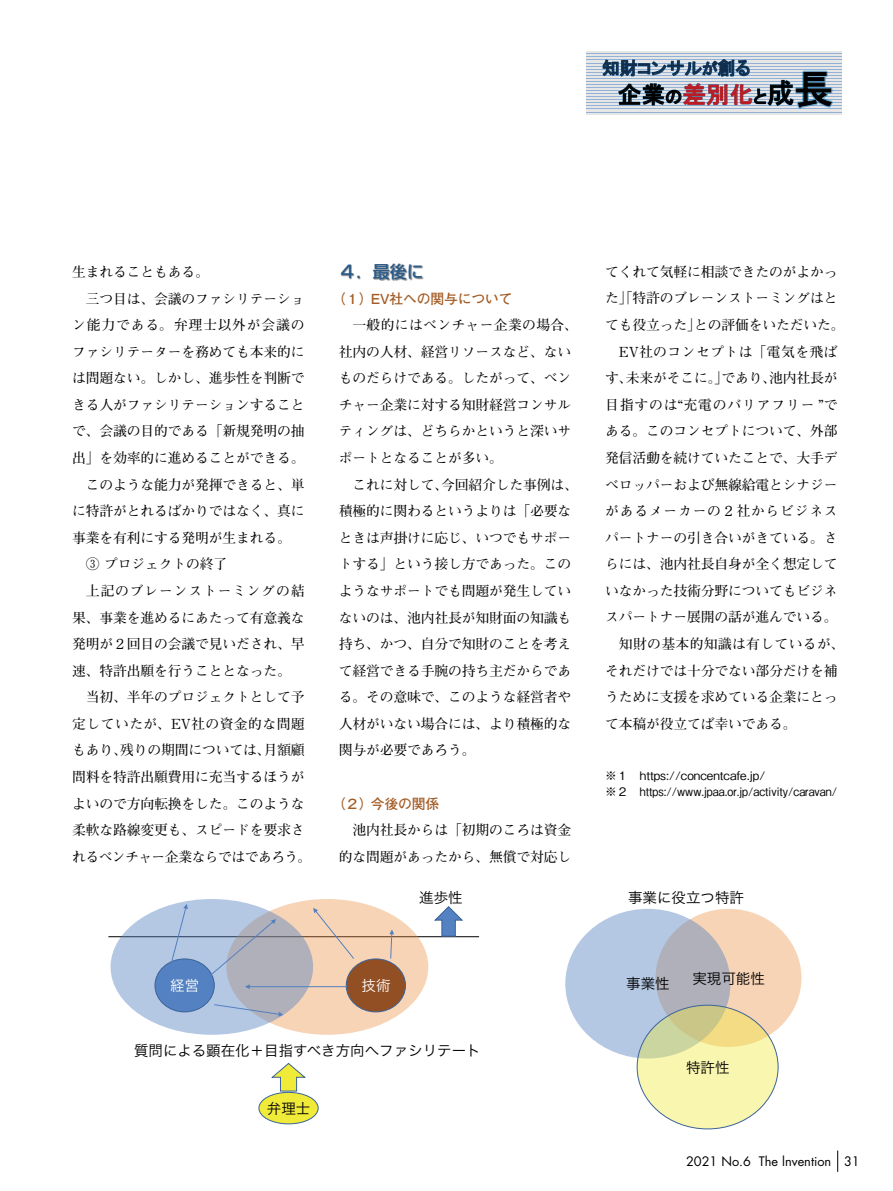
<style>
.page{position:relative;width:893px;height:1191px;background:#fff}
.page>*{position:absolute;margin:0;border:0;box-sizing:border-box;transform-origin:0 0}
.t1{font:23.55px "MS P Gothic";color:#bc1b21}
.t2{font:17.7px "MS P Gothic";color:#112d4d}
.t3{font:500 16.95px "Shin Go Pr 6 N";color:#285a8a}
.t4{font:14.55px "Hira Kaku Pro N W3";color:#000}
.t5{font:14.55px "Hira Kaku Pro N W3";color:#fff}
.t6{font:700 13.8px/26.5px "Futo Min A101 Pr 6 N";letter-spacing:-.01em;color:#000}
.t7{font:700 13.8px "Futo Min A101 Pr 6 N";letter-spacing:.06em;color:#000}
.t8{font:700 13.8px "Futo Min A101 Pr 6 N";letter-spacing:.03em;color:#000}
.t9{font:700 13.8px "Futo Go B101 Pr 6 N";letter-spacing:-.01em;color:#a35b23}
.t10{font:700 13.8px "Futo Min A101 Pr 6 N";letter-spacing:-.04em;color:#000}
.t11{font:700 13.8px "Futo Min A101 Pr 6 N";letter-spacing:.055em;color:#000}
.t12{font:700 13.8px "Futo Min A101 Pr 6 N";letter-spacing:.025em;color:#000}
.t13{font:12.75px "Futura";color:#000}
.t14{font:500 11.7px/15.9px "Gothic BBB Pr 6 N";color:#000}
.s1{font-size:15.6px}
.s2{color:#000}
.s3{font-size:17.7px;color:#000}
.s4{font-size:27.45px;color:#000}
.s5{font-size:39.15px;color:#000}
</style>
<div class="page">
<svg style="left:837px;top:1150px;width:1px;height:21px"></svg>
<div style="left:587px;top:51px;width:255px;height:64px;background:#e6e6e6"></div>
<hr style="left:587px;top:53px;width:255px;height:1px;background:#91b1d6">
<hr style="left:587px;top:56px;width:255px;height:1px;background:#91b1d6">
<hr style="left:587px;top:60px;width:255px;height:1px;background:#91b1d6">
<hr style="left:587px;top:63px;width:255px;height:1px;background:#91b1d6">
<hr style="left:587px;top:66px;width:255px;height:1px;background:#91b1d6">
<hr style="left:587px;top:69px;width:255px;height:1px;background:#91b1d6">
<hr style="left:587px;top:72px;width:255px;height:1px;background:#91b1d6">
<hr style="left:587px;top:75px;width:255px;height:1px;background:#91b1d6">
<hr style="left:587px;top:78px;width:255px;height:1px;background:#91b1d6">
<hr style="left:587px;top:81px;width:255px;height:1px;background:#91b1d6">
<hr style="left:587px;top:84px;width:255px;height:1px;background:#91b1d6">
<hr style="left:587px;top:87px;width:255px;height:1px;background:#91b1d6">
<hr style="left:587px;top:90px;width:255px;height:1px;background:#91b1d6">
<hr style="left:587px;top:93px;width:255px;height:1px;background:#91b1d6">
<hr style="left:587px;top:96px;width:255px;height:1px;background:#91b1d6">
<hr style="left:587px;top:99px;width:255px;height:1px;background:#91b1d6">
<hr style="left:587px;top:102px;width:255px;height:1px;background:#91b1d6">
<hr style="left:587px;top:105px;width:255px;height:1px;background:#91b1d6">
<hr style="left:587px;top:108px;width:255px;height:1px;background:#91b1d6">
<hr style="left:587px;top:112px;width:255px;height:1px;background:#91b1d6">
<svg style="left:601px;top:59px;width:234px;height:50px"></svg>
<div style="left:341px;top:263px;width:83px;height:18px;background:#000;opacity:.5"></div>
<div style="left:656px;top:909px;width:145px;height:138px;background:#f7d4b6;border-radius:50%"></div>
<svg style="left:565px;top:909px;width:165px;height:149px;background:#b2c0d7"></svg>
<hr style="left:108px;top:936px;width:371px;height:1px;background:#000">
<svg style="left:433px;top:906px;width:30px;height:31px"></svg>
<div style="left:226px;top:899px;width:202px;height:135px;background:#f7d4b6;border-radius:50%"></div>
<svg style="left:111px;top:899px;width:202px;height:135px;background:#b1bfd6"></svg>
<div style="left:155px;top:959px;width:59px;height:53px;background:#5381c2;border-radius:50%"></div>
<div style="left:155px;top:958px;width:60px;height:54px;border:1px solid #3c6398;border-radius:50%"></div>
<div style="left:346px;top:959px;width:59px;height:53px;background:#934f24;border-radius:50%"></div>
<div style="left:346px;top:958px;width:60px;height:54px;border:1px solid #3c6398;border-radius:50%"></div>
<svg style="left:209px;top:919px;width:67px;height:57px;background:#acb5c8"></svg>
<hr style="left:247px;top:986px;width:100px;height:1px;background:#5380c1">
<svg style="left:245px;top:984px;width:5px;height:5px"></svg>
<svg style="left:313px;top:908px;width:41px;height:51px"></svg>
<svg style="left:389px;top:929px;width:5px;height:30px"></svg>
<svg style="left:170px;top:904px;width:18px;height:59px"></svg>
<svg style="left:214px;top:1004px;width:69px;height:12px"></svg>
<svg style="left:271px;top:1062px;width:35px;height:29px"></svg>
<div style="left:259px;top:1092px;width:59px;height:31px;background:#f0ea39;border-radius:50%"></div>
<div style="left:259px;top:1092px;width:59px;height:32px;border:1px solid #3c6398;border-radius:50%"></div>
<svg style="left:637px;top:1005px;width:141px;height:124px;background:#ebe8a5"></svg>
<p class="t2" style="left:602px;top:59px;width:150px">知財コンサル<span class="s1">が</span>創る</p>
<h1 class="t1" style="left:618px;top:83px;width:217px"><span class="s2">企業</span><span class="s3">の</span>差別化<span class="s3">と</span><span class="s4">成</span><span class="s5">長</span></h1>
<p class="t6" style="left:72px;top:258px;width:138px">生まれることもある。</p>
<p class="t6" style="left:86px;top:284px;width:220px">三つ目は、会議のファシリテーショ</p>
<p class="t7" style="left:72px;top:314px;width:234px">ン能力である。弁理士以外が会議の</p>
<p class="t6" style="left:72px;top:338px;width:234px">ファシリテーターを務めても本来的に</p>
<p class="t6" style="left:72px;top:364px;width:234px">は問題ない。しかし、進歩性を判断で</p>
<p class="t6" style="left:72px;top:391px;width:234px">きる人がファシリテーションすること</p>
<p class="t6" style="left:72px;top:417px;width:234px">で、会議の目的である「新規発明の抽</p>
<p class="t6" style="left:72px;top:444px;width:234px">出」を効率的に進めることができる。</p>
<p class="t6" style="left:86px;top:470px;width:220px">このような能力が発揮できると、単</p>
<p class="t6" style="left:72px;top:497px;width:234px">に特許がとれるばかりではなく、真に</p>
<p class="t6" style="left:72px;top:524px;width:220px">事業を有利にする発明が生まれる。</p>
<p class="t6" style="left:86px;top:550px;width:143px">③ プロジェクトの終了</p>
<p class="t7" style="left:86px;top:580px;width:220px">上記のブレーンストーミングの結</p>
<p class="t6" style="left:72px;top:603px;width:234px">果、事業を進めるにあたって有意義な</p>
<p class="t6" style="left:72px;top:630px;width:234px">発明が２回目の会議で見いだされ、早</p>
<p class="t6" style="left:72px;top:656px;width:220px">速、特許出願を行うこととなった。</p>
<p class="t6" style="left:86px;top:683px;width:220px">当初、半年のプロジェクトとして予</p>
<p class="t8" style="left:72px;top:713px;width:234px">定していたが、EV社の資金的な問題</p>
<p class="t6" style="left:72px;top:736px;width:234px">もあり、残りの期間については、月額顧</p>
<p class="t6" style="left:72px;top:763px;width:234px">問料を特許出願費用に充当するほうが</p>
<p class="t6" style="left:72px;top:789px;width:234px">よいので方向転換をした。このような</p>
<p class="t6" style="left:72px;top:816px;width:234px">柔軟な路線変更も、スピードを要求さ</p>
<p class="t10" style="left:72px;top:845px;width:241px">れるベンチャー企業ならではであろう。</p>
<p class="t3" style="left:339px;top:258px;width:87px">４．最後に</p>
<p class="t9" style="left:332px;top:287px;width:182px">（１）EV社への関与について</p>
<p class="t6" style="left:339px;top:311px;width:241px;text-indent:14px">一般的にはベンチャー企業の場合、社内の人材、経営リソースなど、ないものだらけである。したがって、ベンチャー企業に対する知財経営コンサルティングは、どちらかというと深いサポートとなることが多い。</p>
<p class="t6" style="left:339px;top:470px;width:241px;text-indent:14px">これに対して、今回紹介した事例は、積極的に関わるというよりは「必要なときは声掛けに応じ、いつでもサポートする」という接し方であった。このようなサポートでも問題が発生していないのは、池内社長が知財面の知識も持ち、かつ、自分で知財のことを考えて経営できる手腕の持ち主だからである。その意味で、このような経営者や人材がいない場合には、より積極的な関与が必要であろう。</p>
<p class="t9" style="left:332px;top:792px;width:109px">（２）今後の関係</p>
<p class="t6" style="left:339px;top:816px;width:234px;text-align:right">池内社長からは「初期のころは資金的な問題があったから、無償で対応し</p>
<p class="t6" style="left:605px;top:258px;width:234px">てくれて気軽に相談できたのがよかっ</p>
<p class="t6" style="left:605px;top:284px;width:234px">た」「特許のブレーンストーミングはと</p>
<p class="t6" style="left:605px;top:311px;width:241px">ても役立った」との評価をいただいた。</p>
<p class="t8" style="left:619px;top:341px;width:220px">EV社のコンセプトは「電気を飛ば</p>
<p class="t6" style="left:605px;top:364px;width:234px">す、未来がそこに。」であり、池内社長が</p>
<p class="t7" style="left:605px;top:394px;width:234px">目指すのは“充電のバリアフリー ”で</p>
<p class="t6" style="left:605px;top:417px;width:234px">ある。このコンセプトについて、外部</p>
<p class="t6" style="left:605px;top:444px;width:234px">発信活動を続けていたことで、大手デ</p>
<p class="t6" style="left:605px;top:470px;width:234px">ベロッパーおよび無線給電とシナジー</p>
<p class="t11" style="left:605px;top:500px;width:234px">があるメーカーの２社からビジネス</p>
<p class="t6" style="left:605px;top:524px;width:234px">パートナーの引き合いがきている。さ</p>
<p class="t6" style="left:605px;top:550px;width:234px">らには、池内社長自身が全く想定して</p>
<p class="t6" style="left:605px;top:577px;width:234px">いなかった技術分野についてもビジネ</p>
<p class="t6" style="left:605px;top:603px;width:234px">スパートナー展開の話が進んでいる。</p>
<p class="t12" style="left:619px;top:633px;width:227px">知財の基本的知識は有しているが、</p>
<p class="t6" style="left:605px;top:656px;width:234px">それだけでは十分でない部分だけを補</p>
<p class="t6" style="left:605px;top:683px;width:234px">うために支援を求めている企業にとっ</p>
<p class="t6" style="left:605px;top:710px;width:193px">て本稿が役立てば幸いである。</p>
<p class="t14" style="left:605px;top:767px;width:233px">※１　https://concentcafe.jp/<br>※２　https://www.jpaa.or.jp/activity/caravan/</p>
<p class="t4" style="left:419px;top:884px;width:45px">進歩性</p>
<p class="t4" style="left:628px;top:884px;width:117px">事業に役立つ特許</p>
<p class="t5" style="left:170px;top:972px;width:30px">経営</p>
<p class="t5" style="left:361px;top:972px;width:30px">技術</p>
<p class="t4" style="left:134px;top:1037px;width:348px">質問による顕在化＋目指すべき方向へファシリテート</p>
<p class="t4" style="left:267px;top:1095px;width:45px">弁理士</p>
<p class="t4" style="left:626px;top:971px;width:45px">事業性</p>
<p class="t4" style="left:692px;top:965px;width:74px">実現可能性</p>
<p class="t4" style="left:686px;top:1054px;width:45px">特許性</p>
<p class="t13" style="left:686px;top:1152px;width:175px">2021 No.6 The lnvention 31</p>
</div>
